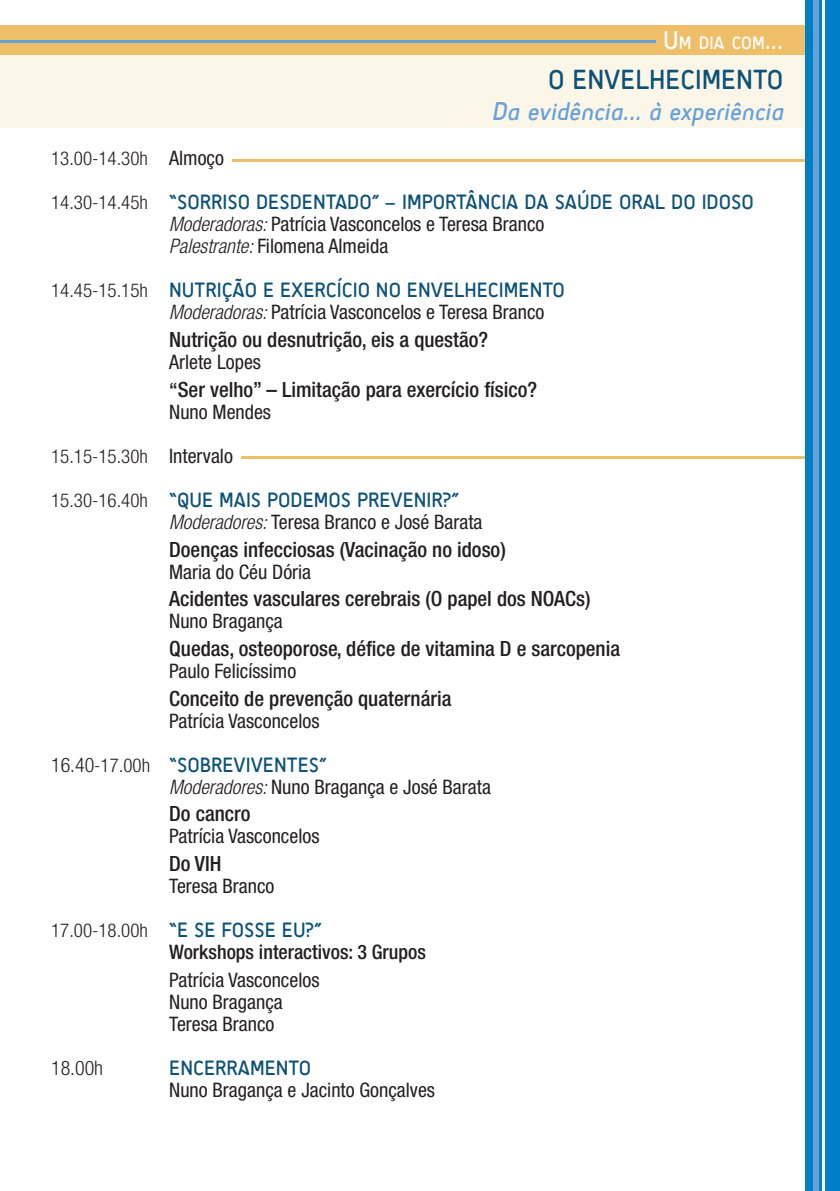
<style>
.page{position:relative;width:840px;height:1191px;background:#fff}
.page>*{position:absolute;margin:0;border:0;box-sizing:border-box;transform-origin:0 0}
.t1{font:28px "Sci Fly Sans";color:#0c5176}
.t2{font:italic 26px "Sci Fly Sans";color:#67a1d6}
.t3{font:500 condensed 21px "Helvetica Neue";color:#231f20}
.t4{font:21px "Sci Fly Sans";color:#0c5176}
.t5{font:condensed 20px "Helvetica Neue";color:#231f20}
.t6{font:500 condensed 20px "Helvetica Neue";color:#231f20}
.t7{font:300 condensed 20px "Helvetica Neue";color:#231f20}
.t8{font:300 condensed 19px "Helvetica Neue";color:#231f20}
.t9{font:18.2px "Sci Fly Sans";color:#fff}
.s1{font-size:26px}
.s2{font-weight:400;font-size:20px}
.s3{font-family:"Helvetica Neue";font-weight:300;font-stretch:condensed;font-size:19px;color:#231f20}
.s4{font-weight:300;font-style:italic}
.s5{font-size:20px}
.s6{font-family:"Helvetica Neue";font-weight:300;font-stretch:condensed;font-size:20px;color:#231f20}
</style>
<div class="page">
<hr style="left:241px;top:456px;width:598px;height:3px;background:#efbe69">
<hr style="left:232px;top:159px;width:607px;height:3px;background:#efbe69">
<div style="left:0;top:25px;width:839px;height:30px;background:#efbe69"></div>
<hr style="left:0;top:40px;width:655px;height:3px;background:#67a1d6">
<div style="left:0;top:55px;width:839px;height:73px;background:#fcf6e9"></div>
<div style="left:804px;top:0;width:35px;height:1191px;background:#007fc6"></div>
<div style="left:812px;top:0;width:5px;height:1191px;background:#67a1d6"></div>
<hr style="left:821px;top:0;width:3px;height:1191px;background:#fff">
<p class="t9" style="left:662px;top:33px;width:121px"><span class="s1">U</span>M DIA COM<span class="s1">...</span></p>
<p class="t1" style="left:548px;top:63px;width:236px">O ENVELHECIMENTO</p>
<p class="t2" style="left:491px;top:96px;width:298px">Da evidência... à experiência</p>
<p class="t8" style="left:51px;top:148px;width:174px">13.00-14.30h <span class="s2">Almoço</span></p>
<p class="t4" style="left:51px;top:190px;width:704px"><span class="s3">14.30-14.45h</span> “SORRISO DESDENTADO” – IMPORTÂNCIA DA SAÚDE ORAL DO IDOSO</p>
<p class="t5" style="left:169px;top:213px;width:376px"><span class="s4">Moderadoras:</span> Patrícia Vasconcelos e Teresa Branco</p>
<p class="t5" style="left:169px;top:235px;width:220px"><span class="s4">Palestrante:</span> Filomena Almeida</p>
<p class="t4" style="left:51px;top:278px;width:515px"><span class="s3">14.45-15.15h</span> NUTRIÇÃO E EXERCÍCIO NO ENVELHECIMENTO</p>
<p class="t5" style="left:169px;top:301px;width:376px"><span class="s4">Moderadoras:</span> Patrícia Vasconcelos e Teresa Branco</p>
<p class="t3" style="left:169px;top:327px;width:320px">Nutrição ou desnutrição, eis a questão?</p>
<p class="t5" style="left:169px;top:350px;width:93px">Arlete Lopes</p>
<p class="t3" style="left:169px;top:377px;width:369px"><span class="s5">“</span>Ser velho” – Limitação para exercício físico?</p>
<p class="t5" style="left:169px;top:400px;width:103px">Nuno Mendes</p>
<p class="t8" style="left:51px;top:445px;width:183px">15.15-15.30h <span class="s2">Intervalo</span></p>
<p class="t4" style="left:51px;top:488px;width:409px"><span class="s3">15.30-16.40h</span> “QUE MAIS PODEMOS PREVENIR?”</p>
<p class="t5" style="left:169px;top:510px;width:314px"><span class="s4">Moderadores:</span> Teresa Branco e José Barata</p>
<p class="t3" style="left:169px;top:536px;width:338px">Doenças infecciosas (Vacinação no idoso)</p>
<p class="t5" style="left:169px;top:560px;width:143px">Maria do Céu Dória</p>
<p class="t3" style="left:169px;top:586px;width:422px">Acidentes vasculares cerebrais (O papel dos NOACs)</p>
<p class="t5" style="left:169px;top:609px;width:115px">Nuno Bragança</p>
<p class="t3" style="left:169px;top:636px;width:452px">Quedas, osteoporose, défice de vitamina D e sarcopenia</p>
<p class="t5" style="left:169px;top:659px;width:128px">Paulo Felicíssimo</p>
<p class="t3" style="left:169px;top:685px;width:283px">Conceito de prevenção quaternária</p>
<p class="t5" style="left:169px;top:709px;width:152px">Patrícia Vasconcelos</p>
<p class="t4" style="left:51px;top:752px;width:277px"><span class="s6">16.40</span><span class="s3">-17.00h</span> “SOBREVIVENTES”</p>
<p class="t5" style="left:169px;top:775px;width:323px"><span class="s4">Moderadores:</span> Nuno Bragança e José Barata</p>
<p class="t3" style="left:169px;top:801px;width:83px">Do cancro</p>
<p class="t5" style="left:169px;top:824px;width:152px">Patrícia Vasconcelos</p>
<p class="t3" style="left:169px;top:851px;width:54px">Do VIH</p>
<p class="t5" style="left:169px;top:874px;width:107px">Teresa Branco</p>
<p class="t4" style="left:51px;top:918px;width:272px"><span class="s3">17.00-18.00h</span> “E SE FOSSE EU?”</p>
<p class="t6" style="left:169px;top:940px;width:258px">Workshops interactivos: 3 Grupos</p>
<p class="t5" style="left:169px;top:968px;width:152px">Patrícia Vasconcelos</p>
<p class="t5" style="left:169px;top:990px;width:115px">Nuno Bragança</p>
<p class="t5" style="left:169px;top:1012px;width:107px">Teresa Branco</p>
<p class="t7" style="left:51px;top:1056px;width:54px">18.00h</p>
<p class="t4" style="left:169px;top:1055px;width:143px">ENCERRAMENTO</p>
<p class="t5" style="left:169px;top:1078px;width:267px">Nuno Bragança e Jacinto Gonçalves</p>
</div>
